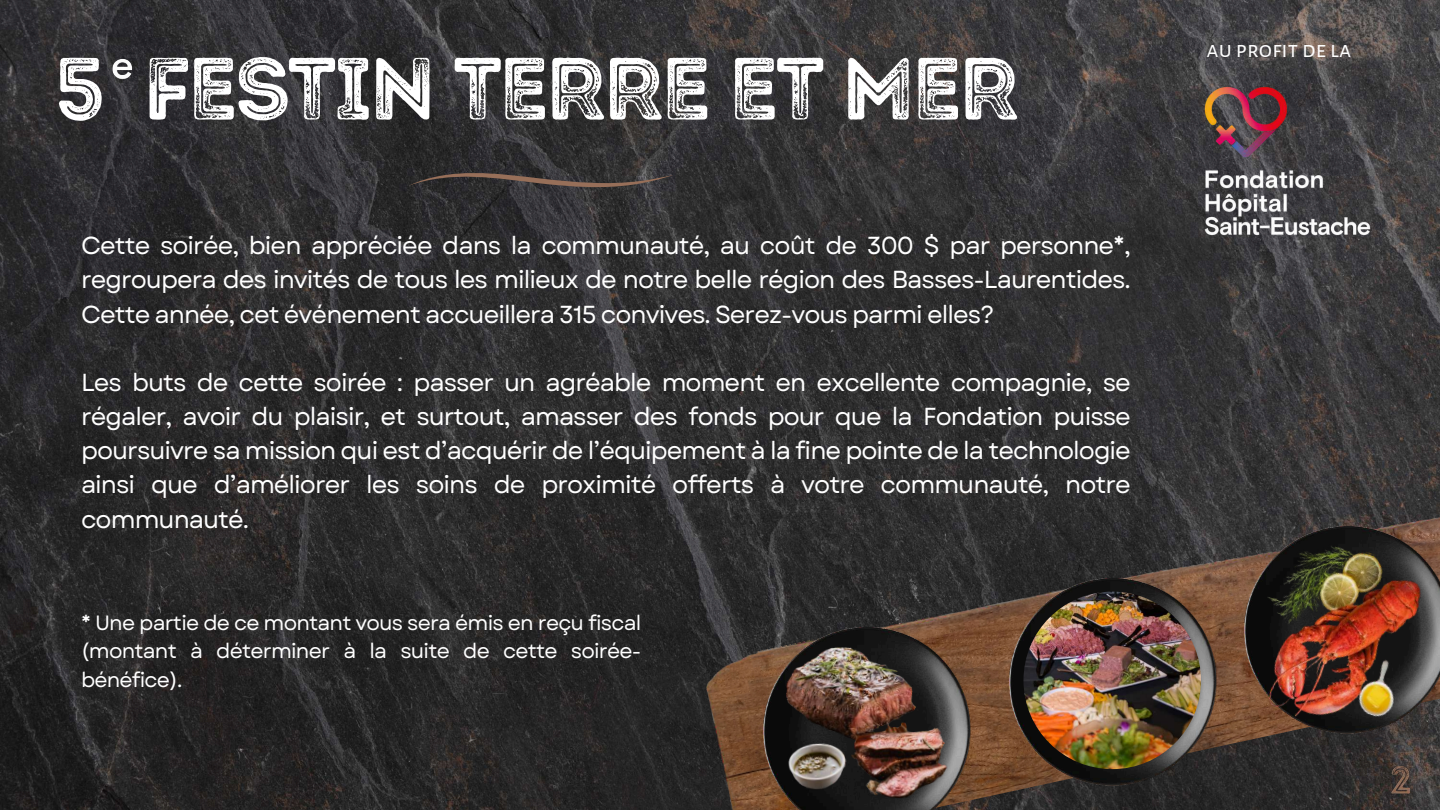
<style>
.page{position:relative;width:1440px;height:810px;background:#fff}
.page>*{position:absolute;margin:0;border:0;box-sizing:border-box;transform-origin:0 0}
.t1{font:88px "Intro Rust G Base 2 Line";letter-spacing:-.04em;color:#fff}
.t2{font:24.6px/34.2px "Garet";letter-spacing:-.04em;color:#fff;text-align:justify}
.t3{font:24px "Alegreya Sans SC";color:#fff}
.t4{font:20.7px/28.5px "Garet";letter-spacing:-.04em;color:#fff;text-align:justify}
</style>
<div class="page">
<img style="left:0;top:0;width:1440px;height:810px">
<img style="left:698px;top:484px;width:742px;height:326px">
<img style="left:676px;top:600px;width:387px;height:210px">
<img style="left:1201px;top:87px;width:173px;height:149px">
<img style="left:1381px;top:758px;width:41px;height:48px">
<img style="left:921px;top:551px;width:387px;height:258px">
<img style="left:1156px;top:500px;width:284px;height:258px">
<img style="left:1234px;top:526px;width:206px;height:220px">
<img style="left:776px;top:630px;width:179px;height:180px">
<svg style="left:409px;top:166px;width:264px;height:23px;background:#403a38"></svg>
<img style="left:102px;top:42px;width:39px;height:49px">
<img style="left:1023px;top:592px;width:178px;height:177px;border-radius:50%">
<h1 class="t1" style="left:54px;top:36px;width:967px">5 FESTIN TERRE ET MER</h1>
<p class="t2" style="left:81px;top:229px;width:1051px">Cette soirée, bien appréciée dans la communauté, au coût de 300 $ par personne*, regroupera des invités de tous les milieux de notre belle région des Basses-Laurentides.<br>Cette année, cet événement accueillera 315 convives. Serez-vous parmi elles?</p>
<p class="t2" style="left:81px;top:365px;width:1051px">Les buts de cette soirée : passer un agréable moment en excellente compagnie, se régaler, avoir du plaisir, et surtout, amasser des fonds pour que la Fondation puisse poursuivre sa mission qui est d’acquérir de l’équipement à la fine pointe de la technologie ainsi que d’améliorer les soins de proximité offerts à votre communauté, notre communauté.</p>
<p class="t4" style="left:81px;top:608px;width:562px">* Une partie de ce montant vous sera émis en reçu fiscal (montant à déterminer à la suite de cette soirée&shy;bénéfice).</p>
<p class="t3" style="left:1207px;top:38px;width:146px">au profit de la</p>
</div>
